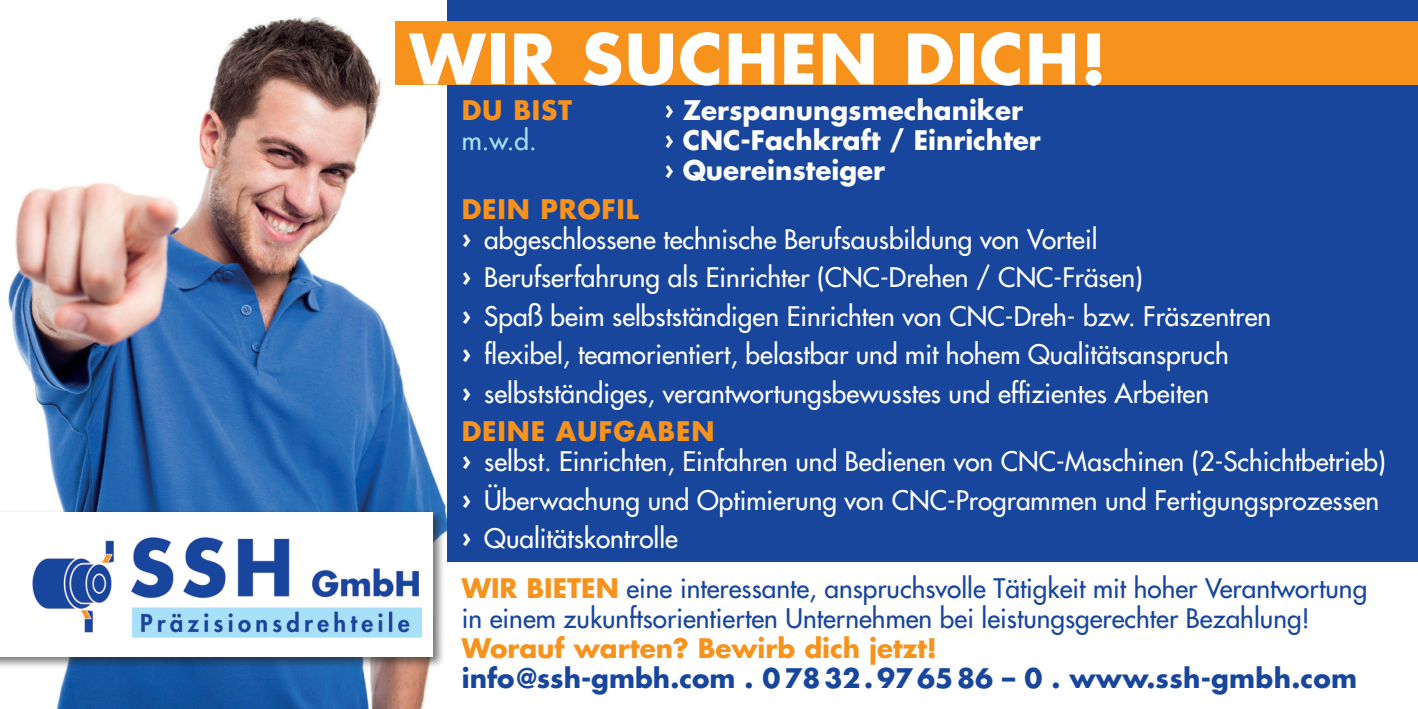
<style>
.page{position:relative;width:1418px;height:709px;background:#fff}
.page>*{position:absolute;margin:0;border:0;box-sizing:border-box;transform-origin:0 0}
.t1{font:700 67.5px "Futura LT";letter-spacing:.02em;color:#fff}
.t2{font:26.25px/30px "Futura LT";color:#fff}
.t3{font:26.25px/30px "Futura LT";color:#18469d}
.t4{font:700 26.25px/30px "Futura LT";color:#fff}
.t5{font:700 26.25px "Futura LT";letter-spacing:.03em;color:#f7931d}
.t6{font:26.25px "Futura LT";color:#aae0f9}
.s1{font-weight:700;color:#f7931d}
.s2{font-weight:700}
</style>
<div class="page">
<img style="left:8px;top:17px;width:499px;height:692px">
<div style="left:447px;top:0;width:970px;height:561px;background:#18469d"></div>
<div style="left:395px;top:21px;width:1022px;height:63px;background:#f7931d"></div>
<div style="left:0;top:509px;width:445px;height:160px;background:#231f20;opacity:.6"></div>
<div style="left:0;top:510px;width:436px;height:150px;background:#fff;opacity:.75"></div>
<p class="t1" style="left:410px;top:14px;width:698px">WIR SUCHEN DICH!</p>
<p class="t5" style="left:462px;top:93px;width:112px">DU BIST</p>
<p class="t4" style="left:664px;top:95px;width:360px">› Zerspanungsmechaniker</p>
<p class="t6" style="left:462px;top:123px;width:76px">m.w.d.</p>
<p class="t4" style="left:664px;top:125px;width:378px">› CNC-Fachkraft / Einrichter › Quereinsteiger</p>
<p class="t2" style="left:462px;top:194px;width:637px"><span class="s1">DEIN PROFIL<br></span><span class="s2">›</span> abgeschlossene technische Berufsausbildung von Vorteil</p>
<p class="t2" style="left:462px;top:262px;width:682px"><span class="s2">›</span> Berufserfahrung als Einrichter (CNC-Drehen / CNC-Fräsen)</p>
<p class="t2" style="left:462px;top:301px;width:811px"><span class="s2">›</span> Spaß beim selbstständigen Einrichten von CNC-Dreh- bzw. Fräszentren</p>
<p class="t2" style="left:462px;top:339px;width:768px"><span class="s2">›</span> flexibel, teamorientiert, belastbar und mit hohem Qualitätsanspruch</p>
<p class="t2" style="left:462px;top:378px;width:748px"><span class="s2">›</span> selbstständiges, verantwortungsbewusstes und effizientes Arbeiten</p>
<p class="t2" style="left:462px;top:416px;width:925px"><span class="s1">DEINE AUFGABEN<br></span><span class="s2">›</span> selbst. Einrichten, Einfahren und Bedienen von CNC-Maschinen (2-Schichtbetrieb)</p>
<p class="t2" style="left:462px;top:485px;width:919px"><span class="s2">›</span> Überwachung und Optimierung von CNC-Programmen und Fertigungsprozessen</p>
<p class="t2" style="left:462px;top:523px;width:218px"><span class="s2">›</span> Qualitätskontrolle</p>
<p class="t3" style="left:462px;top:573px;width:907px"><span class="s1">WIR BIETEN</span> eine interessante, anspruchsvolle Tätigkeit mit hoher Verantwortung in einem zukunftsorientierten Unternehmen bei leistungsgerechter Bezahlung!<br><span class="s1">Worauf warten? Bewirb dich jetzt!<br></span><span class="s2">info@ssh-gmbh.com . 0 78 32 . 97 65 86 – 0 . www.ssh-gmbh.com</span></p>
</div>
